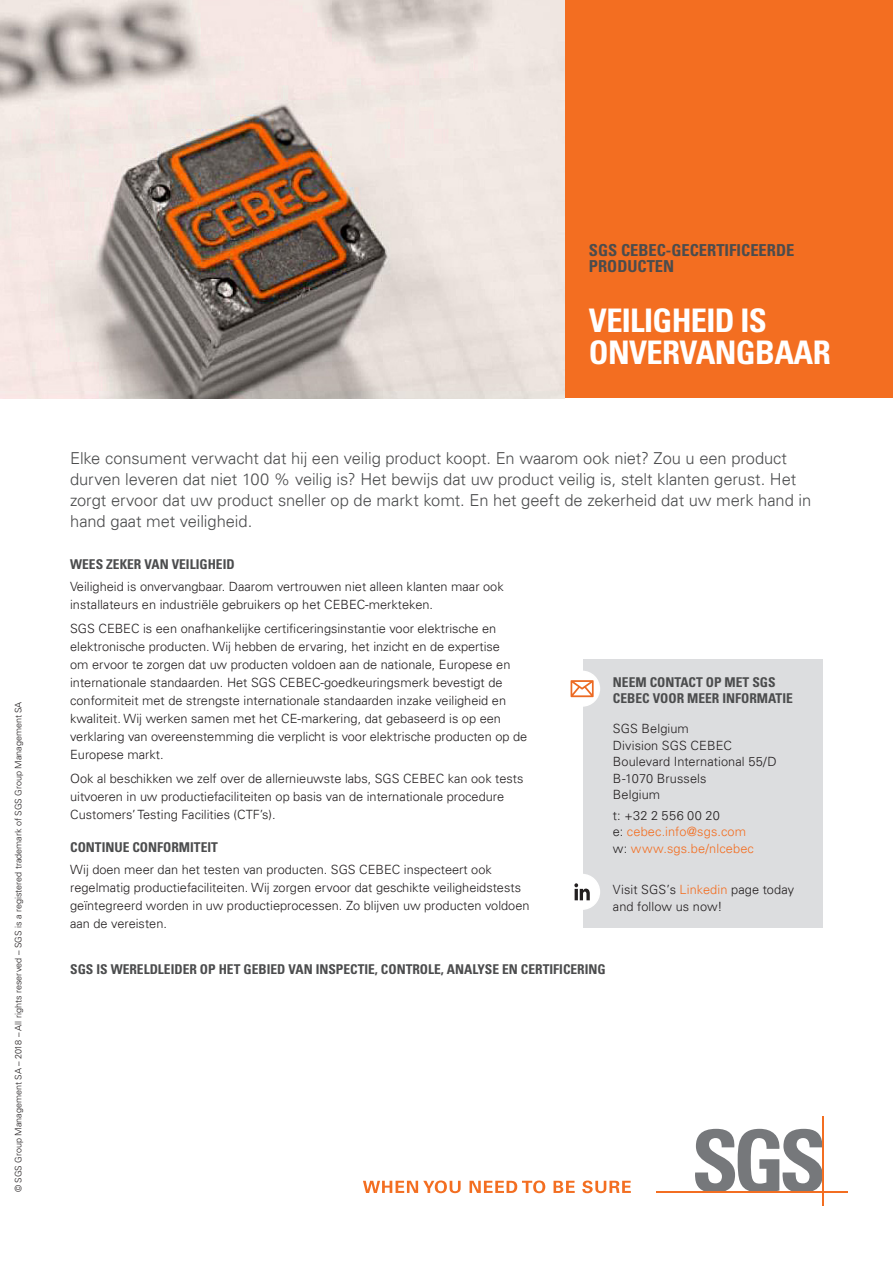
<style>
.page{position:relative;width:893px;height:1263px;background:#fff}
.page>*{position:absolute;margin:0;border:0;box-sizing:border-box;transform-origin:0 0}
.Headline{font:700 condensed 32.4px/32.4px "Univers LT";letter-spacing:-.02em;color:#fff}
.Breakout_Text{font:300 16.5px/21px "Univers LT";letter-spacing:-.005em;color:#4b4c4d}
.First_Subheading{font:700 condensed 16.5px/16.5px "Univers LT";color:#4b4c4d}
.First_Subheading-2{font:700 condensed 13.5px/16.5px "Univers LT";color:#4b4c4d}
.subhead{font:700 condensed 13.5px "Univers LT";color:#4b4c4d}
.body_text{font:300 12.75px/18px "Univers LT";color:#231f20}
.Body_Text{font:300 12.75px/16.5px "Univers LT";letter-spacing:.01em;color:#231f20}
.Body_Text-2{font:300 12.75px/16.5px "Univers LT";letter-spacing:.01em;color:#f36e21}
.t1{font:300 9px "Univers LT";color:#231f20}
.s1{color:#231f20}
.s2{color:#f36e21}
</style>
<div class="page">
<div style="left:562px;top:0;width:331px;height:398px;background:#f36e21"></div>
<img style="left:0;top:0;width:564px;height:399px">
<div style="left:583px;top:659px;width:240px;height:269px;background:#dcdddf"></div>
<div style="left:565px;top:671px;width:34px;height:35px;background:#fff;border-radius:50%"></div>
<div style="left:564px;top:671px;width:36px;height:36px;border:2px solid #fff;border-radius:50%"></div>
<svg style="left:571px;top:680px;width:23px;height:17px"></svg>
<div style="left:565px;top:874px;width:34px;height:35px;background:#fff;border-radius:50%"></div>
<div style="left:564px;top:874px;width:36px;height:36px;border:2px solid #fff;border-radius:50%"></div>
<svg style="left:574px;top:883px;width:16px;height:17px"></svg>
<svg style="left:363px;top:1180px;width:98px;height:13px"></svg>
<svg style="left:470px;top:1180px;width:75px;height:13px"></svg>
<svg style="left:554px;top:1181px;width:21px;height:12px"></svg>
<svg style="left:582px;top:1180px;width:49px;height:13px"></svg>
<svg style="left:695px;top:1129px;width:127px;height:62px"></svg>
<hr style="left:656px;top:1191px;width:192px;height:2px;background:#f36e21">
<hr style="left:822px;top:1116px;width:2px;height:90px;background:#f36e21">
<p class="t1" style="left:13px;top:1192px;width:492px;rotate:-90deg">© SGS Group Management SA – 2018 – All rights reserved – SGS is a registered trademark of SGS Group Management SA</p>
<p class="First_Subheading" style="left:589px;top:241px;width:207px">SGS CEBEC-GECERTIFICEERDE<br>PRODUCTEN</p>
<p class="Headline" style="left:589px;top:304px;width:243px">VEILIGHEID IS<br>ONVERVANGBAAR</p>
<p class="Breakout_Text" style="left:70px;top:448px;width:742px">Elke consument verwacht dat hij een veilig product koopt. En waarom ook niet? Zou u een product durven leveren dat niet 100 % veilig is? Het bewijs dat uw product veilig is, stelt klanten gerust. Het zorgt ervoor dat uw product sneller op de markt komt. En het geeft de zekerheid dat uw merk hand in hand gaat met veiligheid.</p>
<p class="First_Subheading-2" style="left:70px;top:556px;width:166px">WEES ZEKER VAN VEILIGHEID</p>
<p class="body_text" style="left:70px;top:578px;width:435px">Veiligheid is onvervangbaar. Daarom vertrouwen niet alleen klanten maar ook installateurs en industriële gebruikers op het CEBEC-merkteken.</p>
<p class="body_text" style="left:70px;top:620px;width:459px">SGS CEBEC is een onafhankelijke certificeringsinstantie voor elektrische en elektronische producten. Wij hebben de ervaring, het inzicht en de expertise<br>om ervoor te zorgen dat uw producten voldoen aan de nationale, Europese en internationale standaarden. Het SGS CEBEC-goedkeuringsmerk bevestigt de conformiteit met de strengste internationale standaarden inzake veiligheid en kwaliteit. Wij werken samen met het CE-markering, dat gebaseerd is op een verklaring van overeenstemming die verplicht is voor elektrische producten op de Europese markt.</p>
<p class="body_text" style="left:70px;top:770px;width:455px">Ook al beschikken we zelf over de allernieuwste labs, SGS CEBEC kan ook tests uitvoeren in uw productiefaciliteiten op basis van de internationale procedure<br>Customers’ Testing Facilities (CTF’s).</p>
<p class="First_Subheading-2" style="left:70px;top:838px;width:149px">CONTINUE CONFORMITEIT</p>
<p class="body_text" style="left:70px;top:860px;width:461px">Wij doen meer dan het testen van producten. SGS CEBEC inspecteert ook regelmatig productiefaciliteiten. Wij zorgen ervoor dat geschikte veiligheidstests geïntegreerd worden in uw productieprocessen. Zo blijven uw producten voldoen aan de vereisten.</p>
<p class="First_Subheading-2" style="left:613px;top:674px;width:181px">NEEM CONTACT OP MET SGS<br>CEBEC VOOR MEER INFORMATIE</p>
<p class="Body_Text" style="left:613px;top:720px;width:165px">SGS Belgium<br>Division SGS CEBEC<br>Boulevard International 55/D<br>B-1070 Brussels<br>Belgium</p>
<p class="Body_Text-2" style="left:613px;top:807px;width:143px"><span class="s1">t: +32 2 556 00 20<br>e:</span> cebec.info@sgs.com <span class="s1">w:</span> www.sgs.be/nlcebec</p>
<p class="Body_Text" style="left:613px;top:881px;width:183px">Visit SGS’s <span class="s2">Linkedin</span> page today and follow us now!</p>
<p class="subhead" style="left:70px;top:960px;width:537px">SGS IS WERELDLEIDER OP HET GEBIED VAN INSPECTIE, CONTROLE, ANALYSE EN CERTIFICERING</p>
</div>
